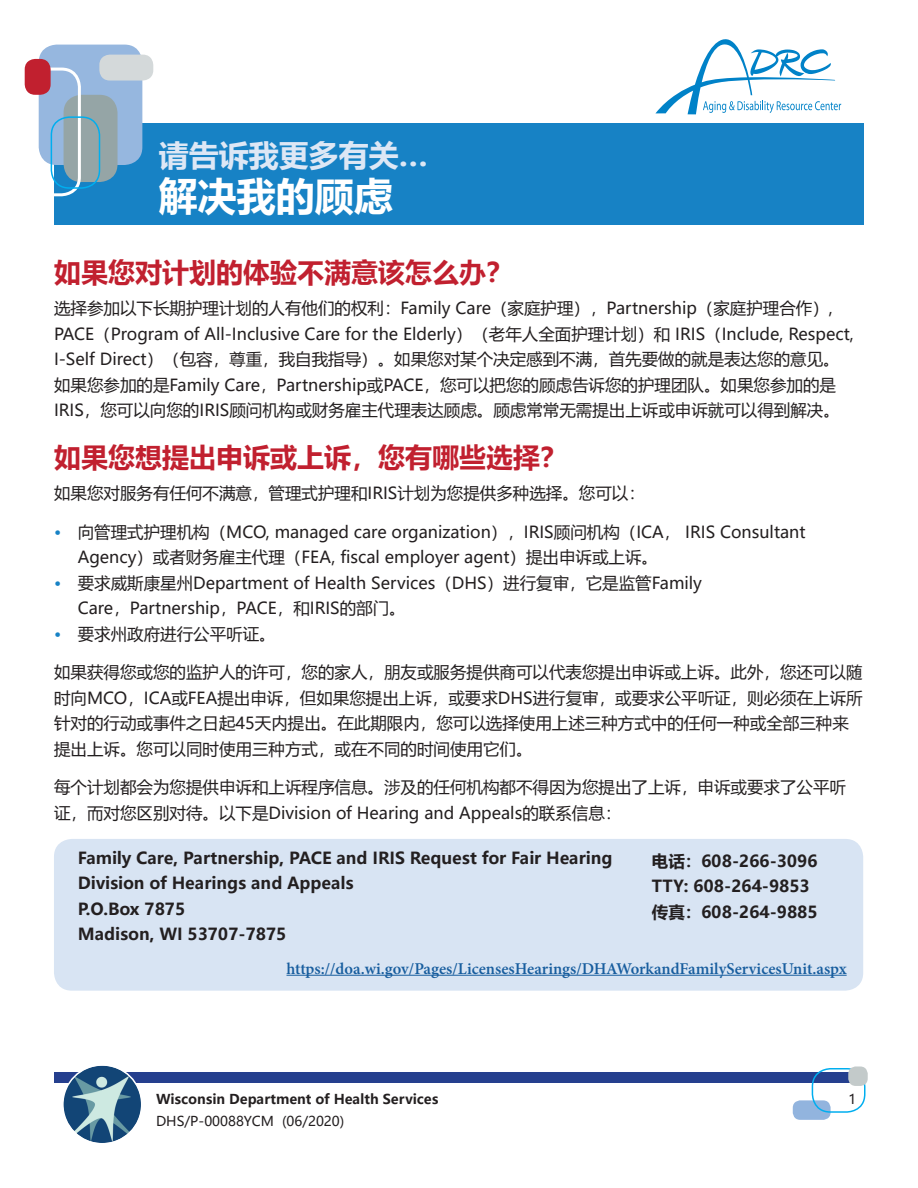
<style>
.page{position:relative;width:918px;height:1188px;background:#fff}
.page>*{position:absolute;margin:0;border:0;box-sizing:border-box;transform-origin:0 0}
.t1{font:700 39px "Microsoft Ya Hei";color:#fff}
.t2{font:700 30px "Microsoft Ya Hei";color:#dde7f5}
.t3{font:700 27px "Microsoft Ya Hei";color:#c1202f}
.t4{font:16.5px/25.5px "Microsoft Ya Hei";color:#231f20}
.t5{font:700 16.5px/25.5px "Microsoft Ya Hei";color:#231f20}
.t6{font:600 16.5px "Minion Pro";color:#175d9e}
.t7{font:700 13.5px "Microsoft Ya Hei";color:#231f20}
.t8{font:13.5px "Microsoft Ya Hei";color:#231f20}
.s1{color:#1782c5}
</style>
<div class="page">
<div style="left:54px;top:123px;width:810px;height:102px;background:#1782c5"></div>
<svg style="left:655px;top:39px;width:186px;height:75px"></svg>
<div style="left:39px;top:45px;width:103px;height:120px;background:#96b7df;border-radius:18px"></div>
<div style="left:64px;top:95px;width:54px;height:87px;background:#95a5a6;border-radius:18px"></div>
<div style="left:99px;top:55px;width:54px;height:26px;background:#d4d9da;border-radius:11px"></div>
<div style="left:20px;top:68px;width:61px;height:128px;border:3px solid #fff;border-radius:18px"></div>
<div style="left:25px;top:59px;width:26px;height:36px;background:#c1202f;border-radius:10px"></div>
<div style="left:51px;top:116px;width:49px;height:73px;border:2px solid #00aeef;border-radius:18px"></div>
<div style="left:54px;top:1072px;width:810px;height:11px;background:#253f8e"></div>
<div style="left:793px;top:1100px;width:38px;height:20px;background:#92b4de;border-radius:8px"></div>
<div style="left:812px;top:1068px;width:53px;height:45px;border:2px solid #00aeef;border-radius:18px"></div>
<div style="left:848px;top:1066px;width:20px;height:20px;background:#c3caca;border-radius:8px"></div>
<img style="left:63px;top:1065px;width:79px;height:79px;border-radius:39px">
<div style="left:62px;top:1064px;width:80px;height:81px;border:2px solid #fff;border-radius:50%"></div>
<div style="left:54px;top:839px;width:809px;height:152px;background:#d8e4f3;border-radius:18px"></div>
<hr style="left:286px;top:975px;width:561px;height:1px;background:#175d9e">
<h2 class="t2" style="left:159px;top:135px;width:270px">请告诉我更多有关…</h2>
<h1 class="t1" style="left:159px;top:168px;width:235px">解决我的顾虑</h1>
<h3 class="t3" style="left:54px;top:254px;width:460px">如果您对计划的体验不满意该怎么办？</h3>
<p class="t4" style="left:54px;top:295px;width:801px">选择参加以下长期护理计划的人有他们的权利：Family Care（家庭护理），Partnership（家庭护理合作）, PACE（Program of All-Inclusive Care for the Elderly）（老年人全面护理计划）和 IRIS（Include, Respect, I-Self Direct）（包容，尊重，我自我指导）。如果您对某个决定感到不满，首先要做的就是表达您的意见。如果您参加的是Family Care，Partnership或PACE，您可以把您的顾虑告诉您的护理团队。如果您参加的是IRIS，您可以向您的IRIS顾问机构或财务雇主代理表达顾虑。顾虑常常无需提出上诉或申诉就可以得到解决。</p>
<h3 class="t3" style="left:54px;top:439px;width:514px">如果您想提出申诉或上诉，您有哪些选择？</h3>
<p class="t4" style="left:54px;top:480px;width:592px">如果您对服务有任何不满意，管理式护理和IRIS计划为您提供多种选择。您可以：</p>
<p class="t4" style="left:78px;top:519px;width:729px;text-indent:-24px"><span class="s1">•</span> 向管理式护理机构（MCO, managed care organization），IRIS顾问机构（ICA， IRIS Consultant<br>Agency）或者财务雇主代理（FEA, fiscal employer agent）提出申诉或上诉。</p>
<p class="t4" style="left:78px;top:570px;width:626px;text-indent:-24px"><span class="s1">•</span> 要求威斯康星州Department of Health Services（DHS）进行复审，它是监管Family<br>Care，Partnership，PACE，和IRIS的部门。</p>
<p class="t4" style="left:54px;top:621px;width:223px"><span class="s1">•</span> 要求州政府进行公平听证。</p>
<p class="t4" style="left:54px;top:659px;width:810px">如果获得您或您的监护人的许可，您的家人，朋友或服务提供商可以代表您提出申诉或上诉。此外，您还可以随时向MCO，ICA或FEA提出申诉，但如果您提出上诉，或要求DHS进行复审，或要求公平听证，则必须在上诉所针对的行动或事件之日起45天内提出。在此期限内，您可以选择使用上述三种方式中的任何一种或全部三种来提出上诉。您可以同时使用三种方式，或在不同的时间使用它们。</p>
<p class="t4" style="left:54px;top:774px;width:793px">每个计划都会为您提供申诉和上诉程序信息。涉及的任何机构都不得因为您提出了上诉，申诉或要求了公平听证，而对您区别对待。以下是Division of Hearing and Appeals的联系信息：</p>
<p class="t5" style="left:78px;top:844px;width:536px">Family Care, Partnership, PACE and IRIS Request for Fair Hearing Division of Hearings and Appeals<br>P.O.Box 7875<br>Madison, WI 53707-7875</p>
<p class="t5" style="left:652px;top:848px;width:167px">电话：608-266-3096<br>TTY: 608-264-9853传真：608-264-9885</p>
<p class="t6" style="left:286px;top:957px;width:562px">https://doa.wi.gov/Pages/LicensesHearings/DHAWorkandFamilyServicesUnit.aspx</p>
<p class="t7" style="left:156px;top:1090px;width:284px">Wisconsin Department of Health Services</p>
<p class="t8" style="left:156px;top:1113px;width:190px">DHS/P-00088YCM (06/2020)</p>
<p class="t8" style="left:849px;top:1090px;width:9px">1</p>
</div>
